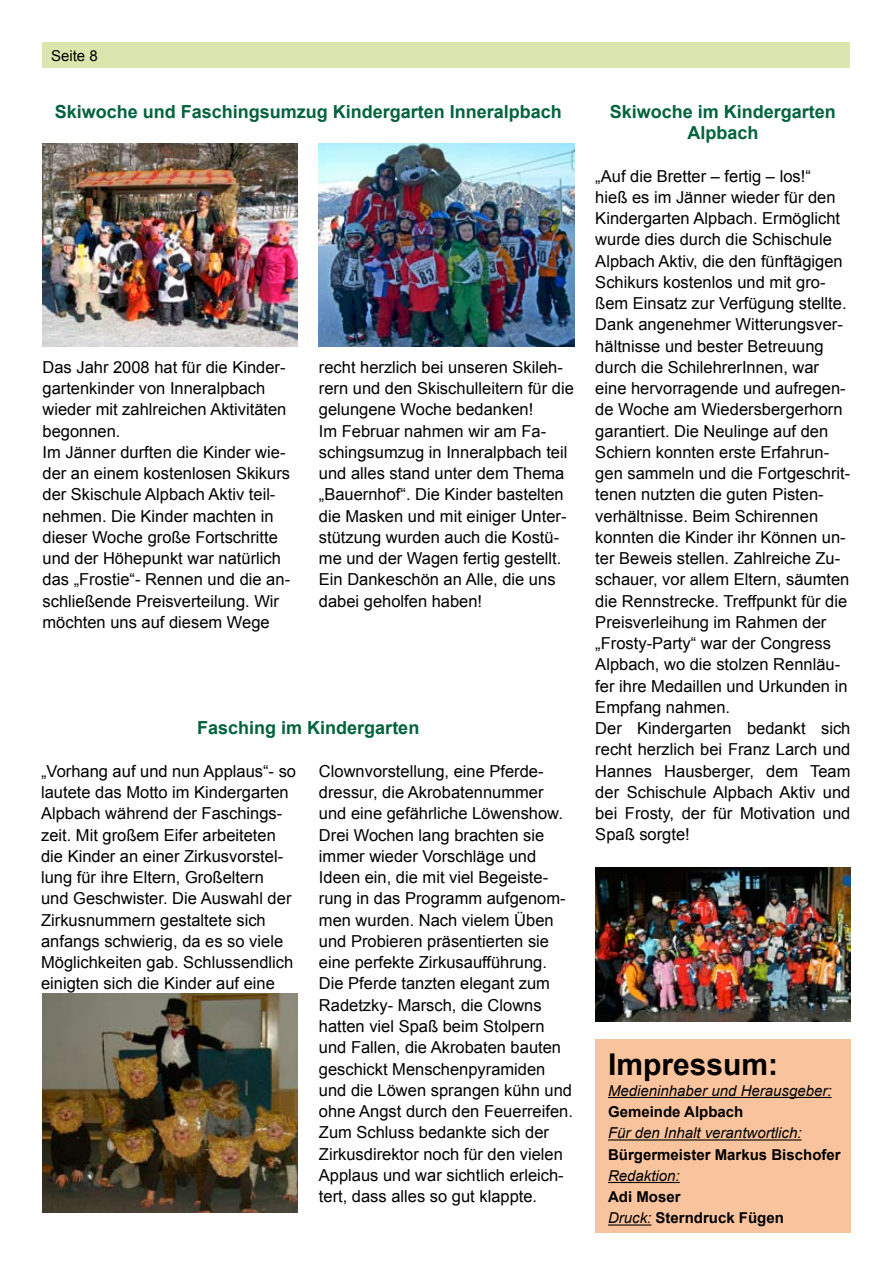
<style>
.page{position:relative;width:893px;height:1263px;background:#fff}
.page>*{position:absolute;margin:0;border:0;box-sizing:border-box;transform-origin:0 0}
.t1{font:700 30px "Arial";color:#000}
.t2{font:700 18px/21.3px "Arial";color:#00633c;text-align:center}
.t3{font:16.5px/21.3px "Arial";color:#000}
.t4{font:700 15px/21.3px "Arial";color:#000}
.t5{font:italic 15px "Arial";color:#000}
.t6{font:15px "Arial";color:#000}
.s1{font-weight:400;font-style:italic}
</style>
<div class="page">
<div style="left:595px;top:1040px;width:255px;height:193px;background:#f9c39d"></div>
<hr style="left:608px;top:1097px;width:224px;height:1px;background:#000">
<hr style="left:608px;top:1139px;width:193px;height:1px;background:#000">
<hr style="left:608px;top:1182px;width:72px;height:1px;background:#000">
<hr style="left:608px;top:1224px;width:43px;height:1px;background:#000">
<div style="left:43px;top:43px;width:807px;height:25px;background:#d9e7af"></div>
<img style="left:43px;top:143px;width:255px;height:204px">
<img style="left:319px;top:143px;width:255px;height:204px">
<img style="left:595px;top:867px;width:255px;height:155px">
<img style="left:43px;top:994px;width:255px;height:218px">
<p class="t6" style="left:51px;top:47px;width:48px">Seite 8</p>
<p class="t2" style="left:55px;top:101px;width:509px">Skiwoche und Faschingsumzug Kindergarten Inneralpbach</p>
<p class="t3" style="left:43px;top:356px;width:249px">Das Jahr 2008 hat für die Kinder&shy;gartenkinder von Inneralpbach wieder mit zahlreichen Aktivitäten begonnen.<br>Im Jänner durften die Kinder wie&shy;der an einem kostenlosen Skikurs der Skischule Alpbach Aktiv teil&shy;nehmen. Die Kinder machten in dieser Woche große Fortschritte und der Höhepunkt war natürlich das „Frostie“- Rennen und die an&shy;schließende Preisverteilung. Wir möchten uns auf diesem Wege</p>
<p class="t3" style="left:319px;top:356px;width:256px">recht herzlich bei unseren Skileh&shy;rern und den Skischulleitern für die gelungene Woche bedanken!<br>Im Februar nahmen wir am Fa&shy;schingsumzug in Inneralpbach teil und alles stand unter dem Thema „Bauernhof“. Die Kinder bastelten die Masken und mit einiger Unter&shy;stützung wurden auch die Kostü&shy;me und der Wagen fertig gestellt.<br>Ein Dankeschön an Alle, die uns dabei geholfen haben!</p>
<p class="t2" style="left:197px;top:717px;width:224px">Fasching im Kindergarten</p>
<p class="t3" style="left:319px;top:760px;width:256px">Clownvorstellung, eine Pferde&shy;dressur, die Akrobatennummer und eine gefährliche Löwenshow.<br>Drei Wochen lang brachten sie immer wieder Vorschläge und<br>Ideen ein, die mit viel Begeiste&shy;rung in das Programm aufgenom&shy;men wurden. Nach vielem Üben und Probieren präsentierten sie eine perfekte Zirkusaufführung.<br>Die Pferde tanzten elegant zum<br>Radetzky- Marsch, die Clowns hatten viel Spaß beim Stolpern und Fallen, die Akrobaten bauten geschickt Menschenpyramiden und die Löwen sprangen kühn und ohne Angst durch den Feuerreifen.<br>Zum Schluss bedankte sich der<br>Zirkusdirektor noch für den vielen<br>Applaus und war sichtlich erleich&shy;tert, dass alles so gut klappte.</p>
<p class="t3" style="left:41px;top:760px;width:257px">„Vorhang auf und nun Applaus“- so lautete das Motto im Kindergarten Alpbach während der Faschings&shy;zeit. Mit großem Eifer arbeiteten die Kinder an einer Zirkusvorstel&shy;lung für ihre Eltern, Großeltern<br>und Geschwister. Die Auswahl der Zirkusnummern gestaltete sich anfangs schwierig, da es so viele Möglichkeiten gab. Schlussendlich einigten sich die Kinder auf eine</p>
<p class="t2" style="left:610px;top:101px;width:228px">Skiwoche im Kindergarten<br>Alpbach</p>
<p class="t3" style="left:595px;top:165px;width:257px">„Auf die Bretter – fertig – los!“<br>hieß es im Jänner wieder für den<br>Kindergarten Alpbach. Ermöglicht wurde dies durch die Schischule<br>Alpbach Aktiv, die den fünftägigen<br>Schikurs kostenlos und mit gro&shy;ßem Einsatz zur Verfügung stellte.<br>Dank angenehmer Witterungsver&shy;hältnisse und bester Betreuung durch die SchilehrerInnen, war eine hervorragende und aufregen&shy;de Woche am Wiedersbergerhorn garantiert. Die Neulinge auf den<br>Schiern konnten erste Erfahrun&shy;gen sammeln und die Fortgeschrit&shy;tenen nutzten die guten Pisten&shy;verhältnisse. Beim Schirennen konnten die Kinder ihr Können un&shy;ter Beweis stellen. Zahlreiche Zu&shy;schauer, vor allem Eltern, säumten die Rennstrecke. Treffpunkt für die<br>Preisverleihung im Rahmen der „Frosty-Party“ war der Congress<br>Alpbach, wo die stolzen Rennläu&shy;fer ihre Medaillen und Urkunden in<br>Empfang nahmen.<br>Der Kindergarten bedankt sich recht herzlich bei Franz Larch und<br>Hannes Hausberger, dem Team der Schischule Alpbach Aktiv und bei Frosty, der für Motivation und<br>Spaß sorgte!</p>
<h1 class="t1" style="left:608px;top:1047px;width:172px">Impressum:</h1>
<p class="t5" style="left:608px;top:1082px;width:225px">Medieninhaber und Herausgeber:</p>
<p class="t4" style="left:608px;top:1101px;width:137px">Gemeinde Alpbach</p>
<p class="t5" style="left:608px;top:1125px;width:195px">Für den Inhalt verantwortlich:</p>
<p class="t4" style="left:608px;top:1144px;width:234px">Bürgermeister Markus Bischofer</p>
<p class="t5" style="left:608px;top:1167px;width:73px">Redaktion:</p>
<p class="t4" style="left:608px;top:1186px;width:177px">Adi Moser<br><span class="s1">Druck:</span> Sterndruck Fügen</p>
</div>
